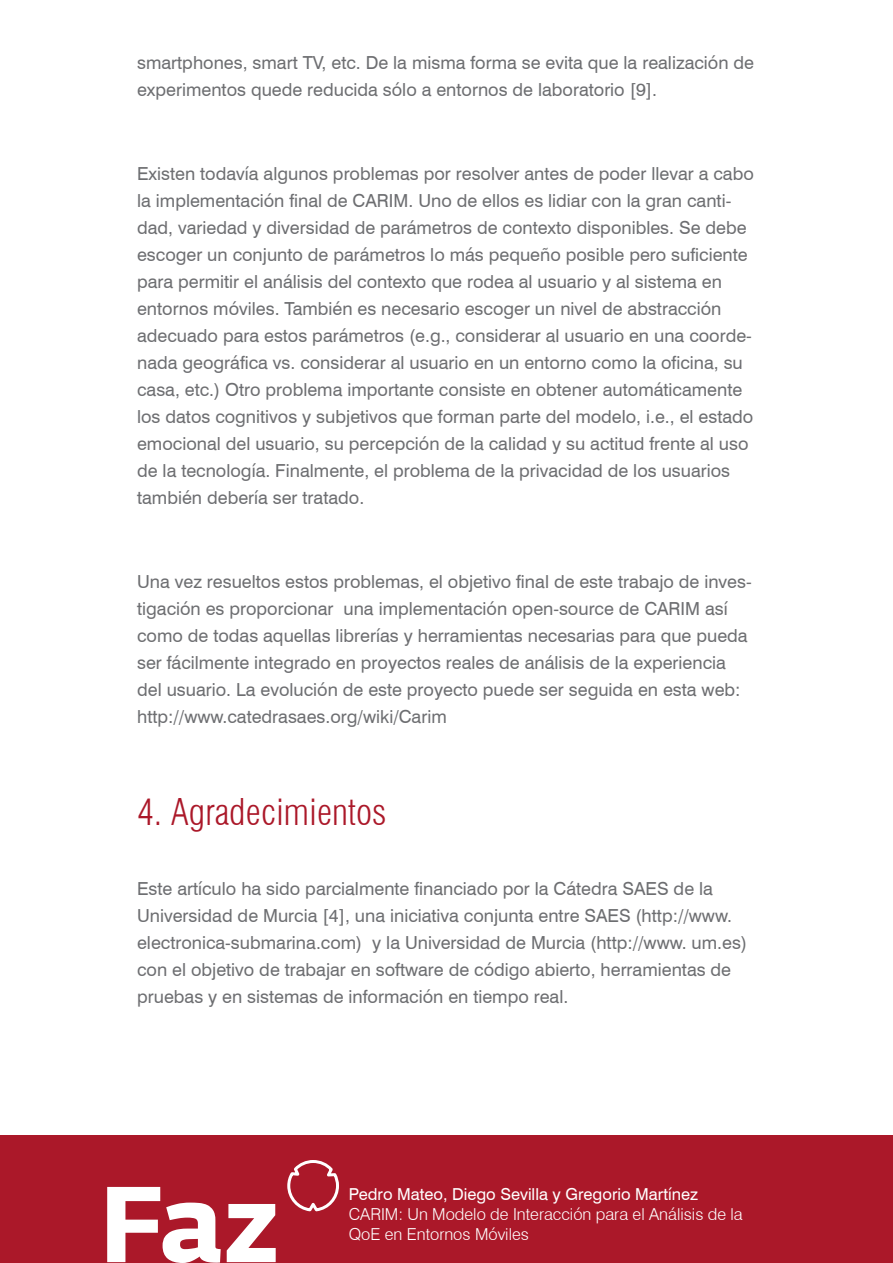
<style>
.page{position:relative;width:893px;height:1263px;background:#fff}
.page>*{position:absolute;margin:0;border:0;box-sizing:border-box;transform-origin:0 0}
.t1{font:300 condensed 36px "Swiss 721 BT";color:#ab1829}
.t2{font:18px/27px "Swiss 721 BT";color:#6d6e71}
.t3{font:300 16.5px/19.8px "Swiss 721 BT";color:#fff}
.t4{font:16.5px "Swiss 721 BT";color:#fff}
</style>
<div class="page">
<div style="left:0;top:1135px;width:893px;height:128px;background:#ab1829"></div>
<svg style="left:107px;top:1187px;width:114px;height:76px"></svg>
<svg style="left:227px;top:1204px;width:49px;height:58px"></svg>
<svg style="left:287px;top:1160px;width:52px;height:52px"></svg>
<p class="t2" style="left:137px;top:49px;width:618px">smartphones, smart TV, etc. De la misma forma se evita que la realización de experimentos quede reducida sólo a entornos de laboratorio [9].</p>
<p class="t2" style="left:137px;top:160px;width:618px">Existen todavía algunos problemas por resolver antes de poder llevar a cabo la implementación final de CARIM. Uno de ellos es lidiar con la gran canti&shy;dad, variedad y diversidad de parámetros de contexto disponibles. Se debe escoger un conjunto de parámetros lo más pequeño posible pero suficiente para permitir el análisis del contexto que rodea al usuario y al sistema en entornos móviles. También es necesario escoger un nivel de abstracción adecuado para estos parámetros (e.g., considerar al usuario en una coorde&shy;nada geográfica vs. considerar al usuario en un entorno como la oficina, su casa, etc.) Otro problema importante consiste en obtener automáticamente los datos cognitivos y subjetivos que forman parte del modelo, i.e., el estado emocional del usuario, su percepción de la calidad y su actitud frente al uso de la tecnología. Finalmente, el problema de la privacidad de los usuarios también debería ser tratado.</p>
<p class="t2" style="left:137px;top:568px;width:616px">Una vez resueltos estos problemas, el objetivo final de este trabajo de inves&shy;tigación es proporcionar una implementación open-source de CARIM así como de todas aquellas librerías y herramientas necesarias para que pueda ser fácilmente integrado en proyectos reales de análisis de la experiencia del usuario. La evolución de este proyecto puede ser seguida en esta web: http://www.catedrasaes.org/wiki/Carim</p>
<h1 class="t1" style="left:137px;top:790px;width:251px">4. Agradecimientos</h1>
<p class="t2" style="left:137px;top:875px;width:611px">Este artículo ha sido parcialmente financiado por la Cátedra SAES de la Universidad de Murcia [4], una iniciativa conjunta entre SAES (http://www. electronica-submarina.com) y la Universidad de Murcia (http://www. um.es) con el objetivo de trabajar en software de código abierto, herramientas de pruebas y en sistemas de información en tiempo real.</p>
<p class="t4" style="left:349px;top:1184px;width:351px">Pedro Mateo, Diego Sevilla y Gregorio Martínez</p>
<p class="t3" style="left:349px;top:1204px;width:396px">CARIM: Un Modelo de Interacción para el Análisis de la<br>QoE en Entornos Móviles</p>
</div>
